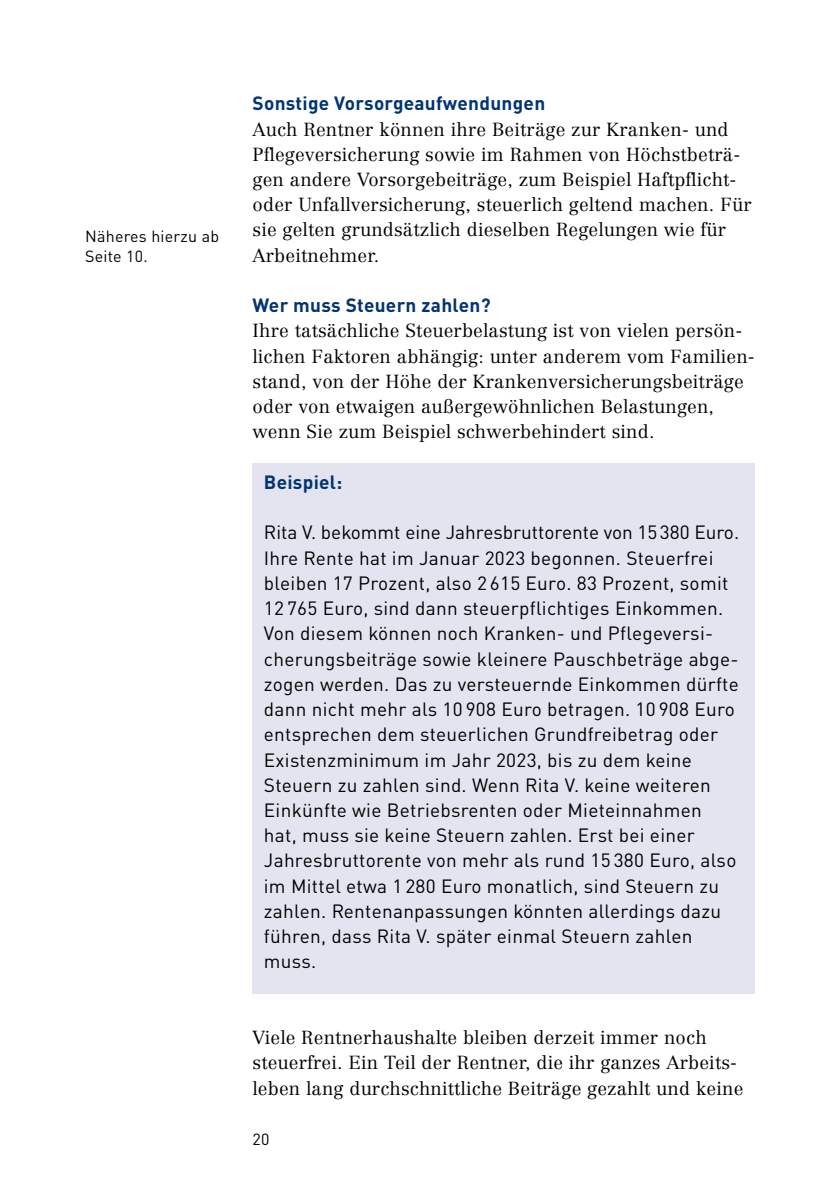
<style>
.page{position:relative;width:840px;height:1191px;background:#fff}
.page>*{position:absolute;margin:0;border:0;box-sizing:border-box;transform-origin:0 0}
.t1{font:19px/25.2px "DIN Pro";letter-spacing:.015em;color:#000}
.t2{font:700 19px "DIN Pro";letter-spacing:.015em;color:#003472}
.t3{font:300 18.6px/25.2px "Centennial LT Pro";letter-spacing:.01em;color:#000}
.t4{font:16px/20.2px "DIN Pro";letter-spacing:.015em;color:#000}
</style>
<div class="page">
<div style="left:252px;top:463px;width:502px;height:51px;background:#e3e4f0"></div>
<div style="left:252px;top:514px;width:502px;height:454px;background:#e3e4f0"></div>
<div style="left:252px;top:968px;width:502px;height:25px;background:#e3e4f0"></div>
<p class="t4" style="left:85px;top:224px;width:135px">Näheres hierzu ab<br>Seite 10.</p>
<h3 class="t2" style="left:252px;top:88px;width:294px">Sonstige Vorsorgeaufwendungen</h3>
<p class="t3" style="left:252px;top:116px;width:500px">Auch Rentner können ihre Beiträge zur Kranken- und Pflegeversicherung sowie im Rahmen von Höchstbeträ&shy;gen andere Vorsorgebeiträge, zum Beispiel Haftpflicht&shy;oder Unfallversicherung, steuerlich geltend machen. Für sie gelten grundsätzlich dieselben Regelungen wie für Arbeitnehmer.</p>
<h3 class="t2" style="left:252px;top:289px;width:239px">Wer muss Steuern zahlen?</h3>
<p class="t3" style="left:252px;top:318px;width:503px">Ihre tatsächliche Steuerbelastung ist von vielen persön&shy;lichen Faktoren abhängig: unter anderem vom Familien&shy;stand, von der Höhe der Kranken ver sicherungs bei träge oder von etwa igen außergewöhnlichen Belastungen, wenn Sie zum Beispiel schwerbehindert sind.</p>
<p class="t2" style="left:264px;top:466px;width:80px">Beispiel:</p>
<p class="t1" style="left:264px;top:518px;width:476px">Rita V. bekommt eine Jahresbruttorente von 15 380 Euro.<br>Ihre Rente hat im Januar 2023 begonnen. Steuerfrei bleiben 17 Prozent, also 2 615 Euro. 83 Prozent, somit 12 765 Euro, sind dann steuerpflichtiges Einkommen.<br>Von diesem können noch Kranken- und Pflegeversi&shy;cherungsbeiträge sowie kleinere Pauschbeträge abge&shy;zogen werden. Das zu versteuernde Einkommen dürfte dann nicht mehr als 10 908 Euro betragen. 10 908 Euro entsprechen dem steuerlichen Grundfreibe trag oder Existenzminimum im Jahr 2023, bis zu dem keine Steuern zu zahlen sind. Wenn Rita V. keine weiteren Einkünfte wie Betriebsrenten oder Mieteinnahmen hat, muss sie keine Steuern zahlen. Erst bei einer Jahresbruttorente von mehr als rund 15 380 Euro, also im Mittel etwa 1 280 Euro monatlich, sind Steuern zu zahlen. Rentenanpassungen könnten allerdings dazu führen, dass Rita V. später einmal Steuern zahlen muss.</p>
<p class="t3" style="left:252px;top:1025px;width:492px">Viele Rentnerhaushalte bleiben derzeit immer noch steuerfrei. Ein Teil der Rentner, die ihr ganzes Arbeits&shy;leben lang durchschnittliche Bei träge gezahlt und keine</p>
<p class="t4" style="left:252px;top:1127px;width:18px">20</p>
</div>
